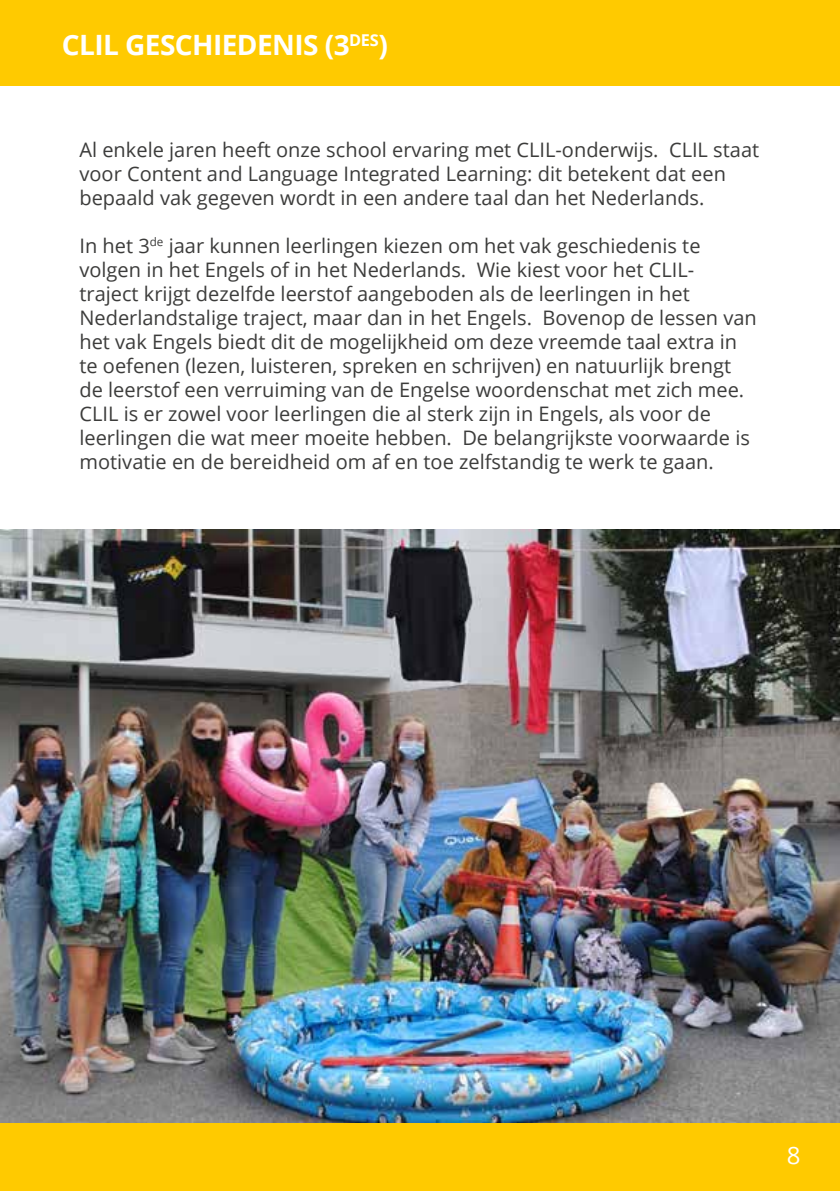
<style>
.page{position:relative;width:840px;height:1191px;background:#fff}
.page>*{position:absolute;margin:0;border:0;box-sizing:border-box;transform-origin:0 0}
.t1{font:700 28px "Open Sans";letter-spacing:-.02em;color:#fff}
.t2{font:24px "Open Sans";color:#fff}
.t3{font:20px/24px "Open Sans";color:#3c3c3b}
</style>
<div class="page">
<div style="left:0;top:1123px;width:839px;height:68px;background:#ffca00"></div>
<div style="left:0;top:0;width:839px;height:85px;background:#ffca00"></div>
<img style="left:0;top:529px;width:839px;height:594px">
<h1 class="t1" style="left:62px;top:26px;width:327px">CLIL GESCHIEDENIS (3<sup>DES</sup>)</h1>
<p class="t3" style="left:79px;top:137px;width:680px">Al enkele jaren heeft onze school ervaring met CLIL-onderwijs. CLIL staat voor Content and Language Integrated Learning: dit betekent dat een bepaald vak gegeven wordt in een andere taal dan het Nederlands.</p>
<p class="t3" style="left:79px;top:233px;width:678px">In het 3<sup>de</sup> jaar kunnen leerlingen kiezen om het vak geschiedenis te volgen in het Engels of in het Nederlands. Wie kiest voor het CLIL&shy;traject krijgt dezelfde leerstof aangeboden als de leerlingen in het Nederlandstalige traject, maar dan in het Engels. Bovenop de lessen van het vak Engels biedt dit de mogelijkheid om deze vreemde taal extra in te oefenen (lezen, luisteren, spreken en schrijven) en natuurlijk brengt de leerstof een verruiming van de Engelse woordenschat met zich mee.<br>CLIL is er zowel voor leerlingen die al sterk zijn in Engels, als voor de leerlingen die wat meer moeite hebben. De belangrijkste voorwaarde is motivatie en de bereidheid om af en toe zelfstandig te werk te gaan.</p>
<p class="t2" style="left:786px;top:1138px;width:15px">8</p>
</div>
